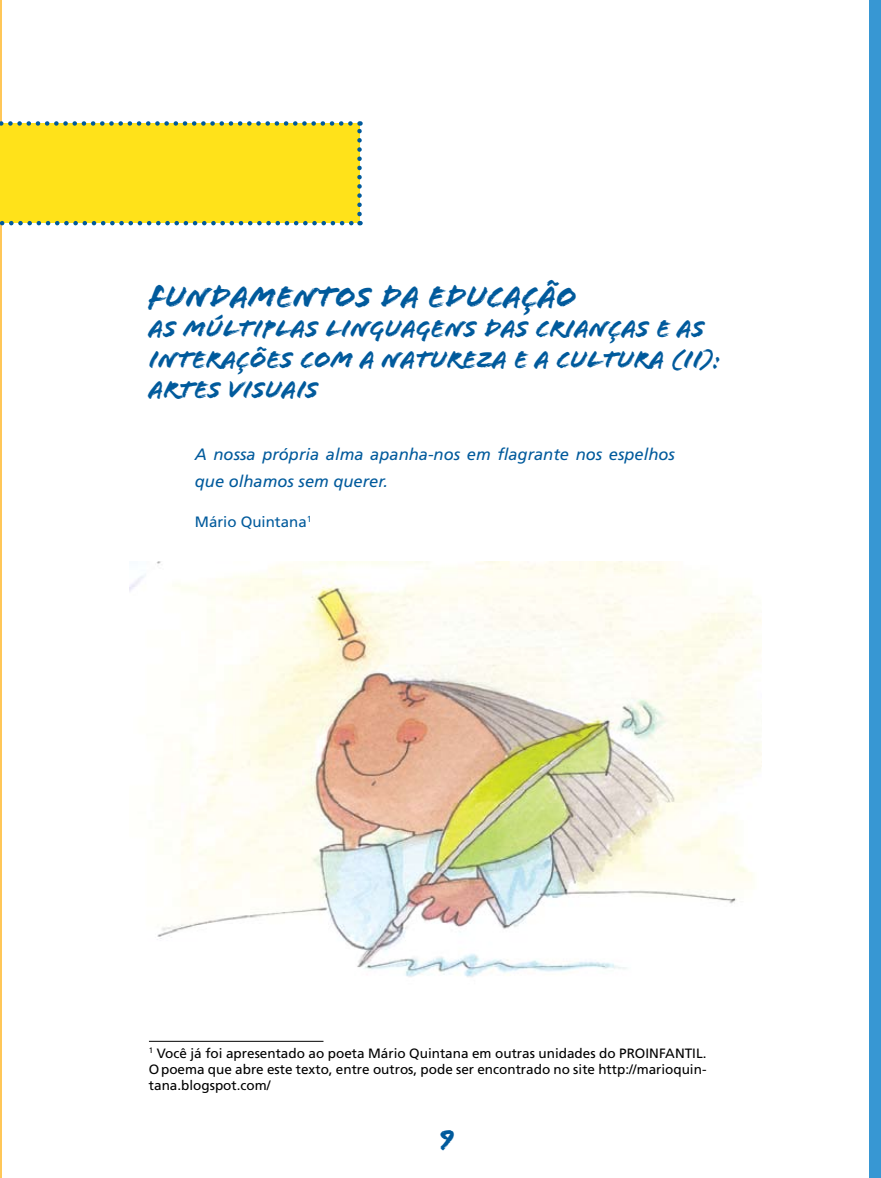
<style>
.page{position:relative;width:881px;height:1178px;background:#fff}
.page>*{position:absolute;margin:0;border:0;box-sizing:border-box;transform-origin:0 0}
.t1{font:31.5px "Flood";color:#005a9c}
.t2{font:27px "Flood";color:#005a9c}
.t3{font:25.5px/30.6px "Flood";color:#005a9c}
.t4{font:italic 16.5px/27px "Frutiger";color:#005a9c}
.t5{font:15px "Frutiger";color:#005a9c}
.t6{font:13.5px/16.2px "Frutiger";color:#000;text-align:justify}
</style>
<div class="page">
<div style="left:868px;top:0;width:12px;height:1178px;background:#3797d3"></div>
<hr style="left:0;top:0;width:1px;height:1178px;background:#ffc758">
<div style="left:0;top:123px;width:359px;height:100px;background:#ffe21a"></div>
<svg style="left:0;top:221px;width:360px;height:4px"></svg>
<svg style="left:357px;top:121px;width:4px;height:93px"></svg>
<svg style="left:0;top:121px;width:350px;height:5px"></svg>
<hr style="left:149px;top:1041px;width:174px;height:1px;background:#000">
<img style="left:129px;top:561px;width:631px;height:416px">
<h1 class="t1" style="left:149px;top:278px;width:429px">FUNDAMENTOS DA EDUCAÇÃo</h1>
<h3 class="t3" style="left:149px;top:314px;width:573px">AS MÚLTIPLAS LINGUAGENS DAS CRIANÇAS E AS<br>INTERAÇÕES COM A NATUREZA E A CULTURA (II):<br>ARTES VISUAIS</h3>
<p class="t4" style="left:195px;top:441px;width:481px">A nossa própria alma apanha-nos em flagrante nos espelhos que olhamos sem querer.</p>
<p class="t5" style="left:195px;top:513px;width:118px">Mário Quintana<sup>1</sup></p>
<p class="t6" style="left:149px;top:1045px;width:559px"><sup>1</sup> Você já foi apresentado ao poeta Mário Quintana em outras unidades do PROINFANTIL.<br>Opoema que abre este texto, entre outros, pode ser encontrado no site http://marioquin&shy;tana.blogspot.com/</p>
<h2 class="t2" style="left:439px;top:1123px;width:16px">9</h2>
</div>
